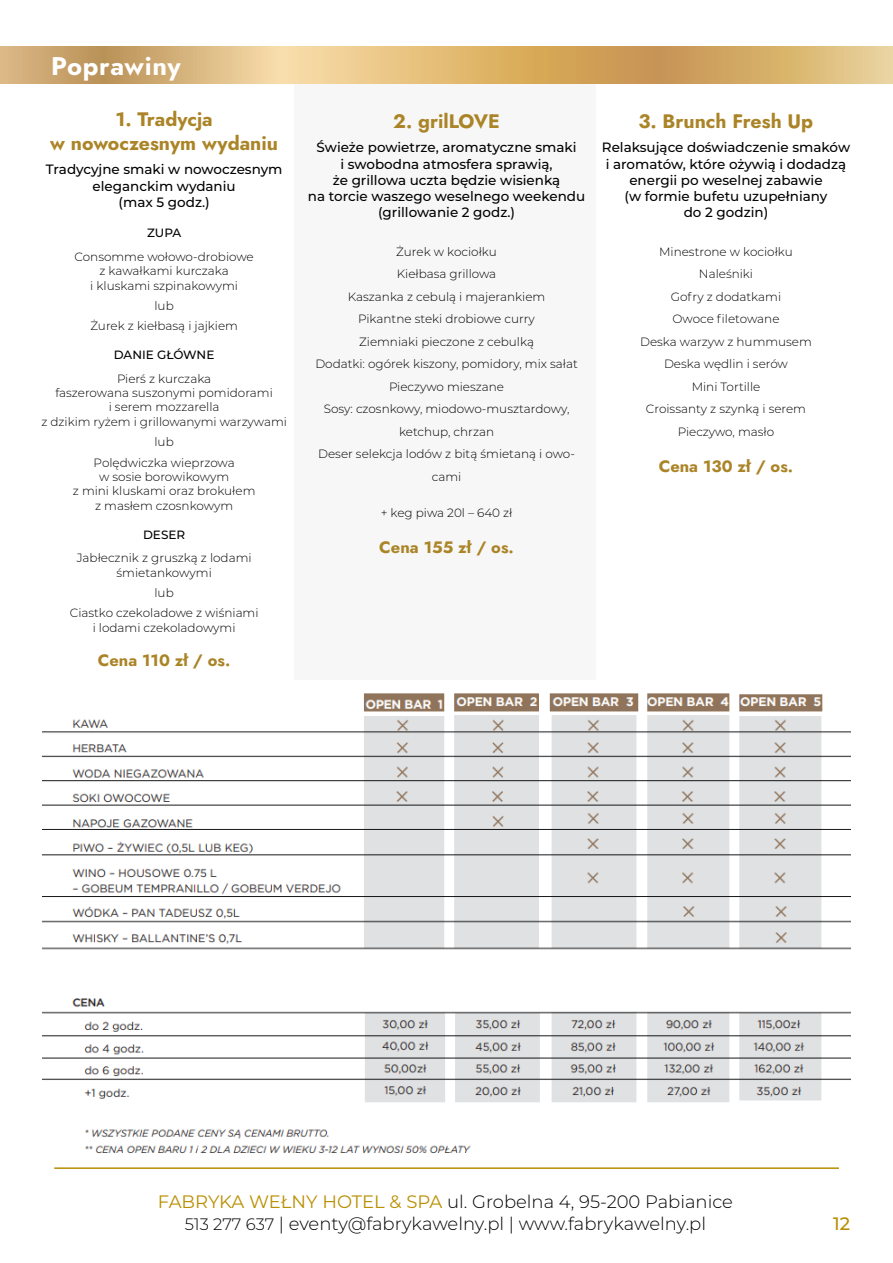
<style>
.page{position:relative;width:893px;height:1263px;background:#fff}
.page>*{position:absolute;margin:0;border:0;box-sizing:border-box;transform-origin:0 0}
.t1{font:700 25.5px "Jost";letter-spacing:.025em;color:#fff}
.t2{font:700 19.5px/23.4px "Jost";color:#aa8426;text-align:center}
.t3{font:300 18px/21.6px "Montserrat";color:#000;text-align:center}
.t4{font:500 18px "Montserrat";color:#b98f00}
.t5{font:700 16.5px "Jost";color:#aa8426}
.t6{font:500 13.5px/16.2px "Montserrat";color:#000;text-align:center}
.t7{font:300 12px/22.5px "Montserrat";color:#000;text-align:center}
.t8{font:500 12px "Montserrat";color:#000}
.s1{font-weight:400;color:#b98f00}
.s2{font-size:16.5px}
</style>
<div class="page">
<div style="left:294px;top:66px;width:302px;height:614px;background:#f7f7f7"></div>
<svg style="left:0;top:47px;width:893px;height:37px;background:#dab475"></svg>
<hr style="left:54px;top:1167px;width:785px;height:2px;background:#b98f00">
<img style="left:43px;top:693px;width:807px;height:461px">
<h1 class="t1" style="left:51px;top:48px;width:131px">Poprawiny</h1>
<h2 class="t2" style="left:50px;top:108px;width:229px">1. Tradycja<br>w nowoczesnym wydaniu</h2>
<p class="t6" style="left:46px;top:161px;width:238px">Tradycyjne smaki w nowoczesnym eleganckim wydaniu<br>(max 5 godz.)</p>
<p class="t8" style="left:147px;top:225px;width:36px">ZUPA</p>
<p class="t7" style="left:75px;top:249px;width:181px;line-height:14.4px">Consomme wołowo-drobiowe z kawałkami kurczaka<br>i kluskami szpinakowymi</p>
<p class="t7" style="left:90px;top:295px;width:149px;line-height:20.4px">lub<br>Żurek z kiełbasą i jajkiem</p>
<p class="t8" style="left:114px;top:347px;width:102px">DANIE GŁÓWNE</p>
<p class="t7" style="left:41px;top:371px;width:247px;line-height:14.4px">Pierś z kurczaka<br>faszerowana suszonymi pomidorami<br>i serem mozzarella<br>z dzikim ryżem i grillowanymi warzywami</p>
<p class="t7" style="left:94px;top:431px;width:143px;line-height:20.4px">lub<br>Polędwiczka wieprzowa</p>
<p class="t7" style="left:73px;top:469px;width:184px;line-height:14.4px">w sosie borowikowym<br>z mini kluskami oraz brokułem z masłem czosnkowym</p>
<p class="t8" style="left:143px;top:526px;width:44px">DESER</p>
<p class="t7" style="left:77px;top:550px;width:176px;line-height:14.4px">Jabłecznik z gruszką z lodami śmietankowymi</p>
<p class="t7" style="left:70px;top:582px;width:190px;line-height:20.4px">lub<br>Ciastko czekoladowe z wiśniami</p>
<p class="t7" style="left:93px;top:616px;width:144px">i lodami czekoladowymi</p>
<h3 class="t5" style="left:98px;top:648px;width:134px">Cena 110 zł / os.</h3>
<h2 class="t2" style="left:393px;top:109px;width:108px">2. grilLOVE</h2>
<p class="t6" style="left:308px;top:139px;width:279px">Świeże powietrze, aromatyczne smaki<br>i swobodna atmosfera sprawią,<br>że grillowa uczta będzie wisienką<br>na torcie waszego weselnego weekendu (grillowanie 2 godz.)</p>
<p class="t7" style="left:315px;top:240px;width:264px">Żurek w kociołku<br>Kiełbasa grillowa<br>Kaszanka z cebulą i majerankiem<br>Pikantne steki drobiowe curry<br>Ziemniaki pieczone z cebulką<br>Dodatki: ogórek kiszony, pomidory, mix sałat<br>Pieczywo mieszane<br>Sosy: czosnkowy, miodowo-musztardowy, ketchup, chrzan<br>Deser selekcja lodów z bitą śmietaną i owo&shy;cami</p>
<p class="t7" style="left:381px;top:501px;width:133px">+ keg piwa 20l – 640 zł</p>
<h3 class="t5" style="left:379px;top:535px;width:136px">Cena 155 zł / os.</h3>
<h2 class="t2" style="left:639px;top:109px;width:176px">3. Brunch Fresh Up</h2>
<p class="t6" style="left:602px;top:139px;width:250px">Relaksujące doświadczenie smaków i aromatów, które ożywią i dodadzą energii po weselnej zabawie<br>(w formie bufetu uzupełniany<br>do 2 godzin)</p>
<p class="t7" style="left:640px;top:240px;width:173px">Minestrone w kociołku<br>Naleśniki<br>Gofry z dodatkami<br>Owoce filetowane<br>Deska warzyw z hummusem<br>Deska wędlin i serów<br>Mini Tortille<br>Croissanty z szynką i serem<br>Pieczywo, masło</p>
<h3 class="t5" style="left:659px;top:454px;width:136px">Cena 130 zł / os.</h3>
<h3 class="t3" style="left:158px;top:1190px;width:576px"><span class="s1">FABRYKA WEŁNY HOTEL &amp; SPA</span> ul. Grobelna 4, 95-200 Pabianice<br><span class="s2">513 277 637</span> | eventy@fabrykawelny.pl | www.fabrykawelny.pl</h3>
<h3 class="t4" style="left:833px;top:1211px;width:18px">12</h3>
</div>
